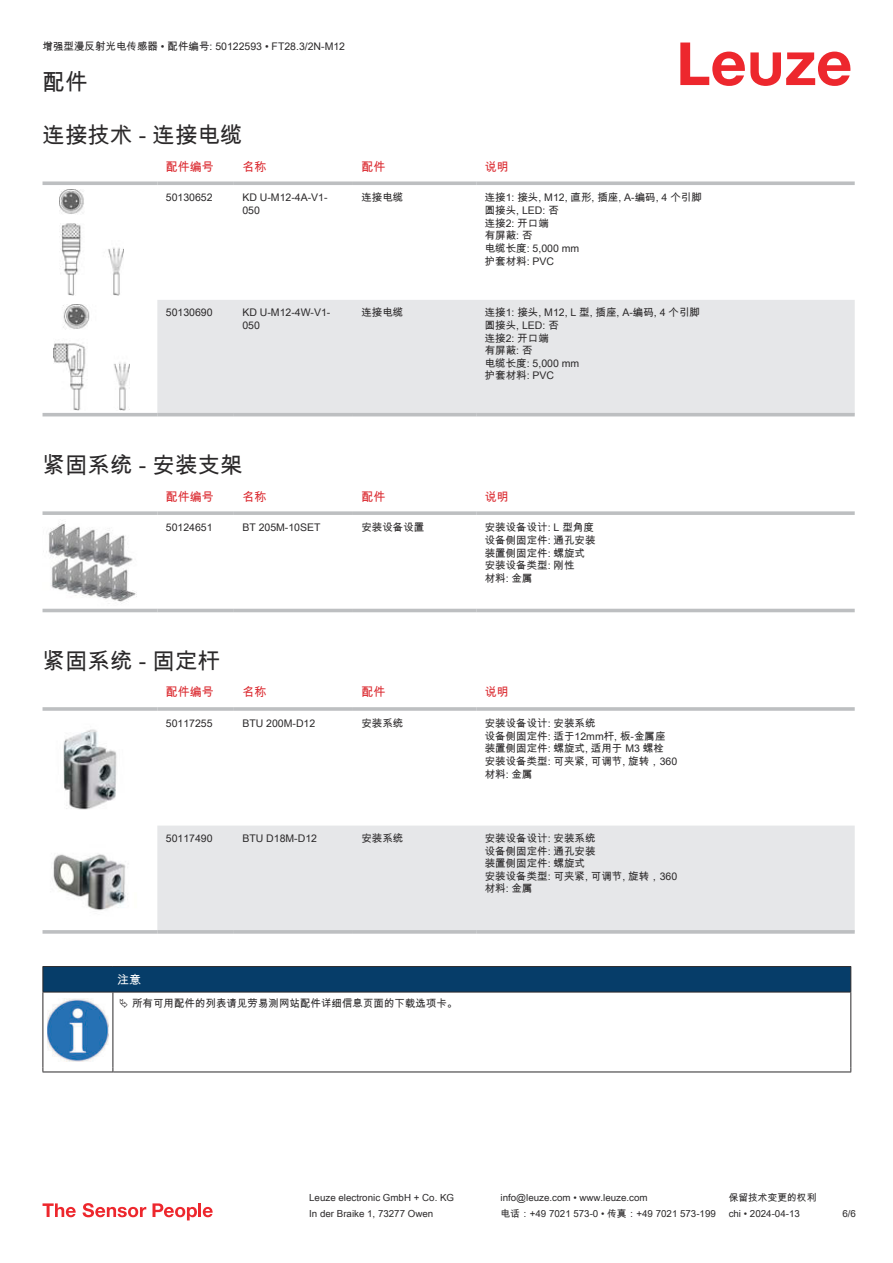
<style>
.page{position:relative;width:893px;height:1263px;background:#fff}
.page>*{position:absolute;margin:0;border:0;box-sizing:border-box;transform-origin:0 0}
.t1{font:22.5px "Arial Unicode MS";color:#2b292a}
.t2{font:12px "Arial Unicode MS";color:#db2a30}
.t3{font:12px "Arial Unicode MS";color:#fff}
.t4{font:10.5px/12.6px "Arial Unicode MS";color:#2b292a}
.t5{font:9.75px "Arial Unicode MS";color:#2b292a}
</style>
<div class="page">
<svg style="left:680px;top:43px;width:170px;height:43px"></svg>
<svg style="left:43px;top:347px;width:812px;height:70px"></svg>
<div style="left:157px;top:300px;width:698px;height:113px;background:#e6e7e9"></div>
<svg style="left:43px;top:181px;width:114px;height:4px"></svg>
<svg style="left:157px;top:181px;width:77px;height:4px"></svg>
<svg style="left:234px;top:181px;width:119px;height:4px"></svg>
<svg style="left:353px;top:181px;width:123px;height:4px"></svg>
<svg style="left:476px;top:181px;width:379px;height:4px;background:#c4c6c8"></svg>
<hr style="left:43px;top:413px;width:114px;height:3px;background:#bdbfc1">
<hr style="left:157px;top:413px;width:77px;height:3px;background:#bdbfc1">
<hr style="left:234px;top:413px;width:119px;height:3px;background:#bdbfc1">
<hr style="left:353px;top:413px;width:123px;height:3px;background:#bdbfc1">
<hr style="left:476px;top:413px;width:379px;height:3px;background:#bdbfc1">
<img style="left:59px;top:189px;width:65px;height:107px">
<img style="left:54px;top:304px;width:75px;height:106px">
<div style="left:43px;top:608px;width:812px;height:5px;background:#ececed"></div>
<svg style="left:43px;top:511px;width:114px;height:4px"></svg>
<svg style="left:157px;top:511px;width:77px;height:4px"></svg>
<svg style="left:234px;top:511px;width:119px;height:4px"></svg>
<svg style="left:353px;top:511px;width:123px;height:4px"></svg>
<svg style="left:476px;top:511px;width:379px;height:4px;background:#c3c5c7"></svg>
<hr style="left:43px;top:609px;width:114px;height:3px;background:#bdbfc1">
<hr style="left:157px;top:609px;width:77px;height:3px;background:#bdbfc1">
<hr style="left:234px;top:609px;width:119px;height:3px;background:#bdbfc1">
<hr style="left:353px;top:609px;width:123px;height:3px;background:#bdbfc1">
<hr style="left:476px;top:609px;width:379px;height:3px;background:#bdbfc1">
<img style="left:48px;top:521px;width:89px;height:81px">
<div style="left:157px;top:825px;width:698px;height:105px;background:#e6e7e9"></div>
<hr style="left:43px;top:707px;width:114px;height:4px;background:#bdbfc1">
<hr style="left:157px;top:707px;width:77px;height:4px;background:#c9cbcc">
<hr style="left:234px;top:707px;width:119px;height:4px;background:#c4c6c7">
<hr style="left:353px;top:707px;width:123px;height:4px;background:#bdbfc1">
<hr style="left:476px;top:707px;width:379px;height:4px;background:#c9cbcc">
<svg style="left:43px;top:930px;width:114px;height:4px"></svg>
<svg style="left:157px;top:930px;width:77px;height:4px"></svg>
<svg style="left:234px;top:930px;width:119px;height:4px"></svg>
<svg style="left:353px;top:930px;width:123px;height:4px"></svg>
<svg style="left:476px;top:930px;width:379px;height:4px;background:#c3c4c6"></svg>
<img style="left:63px;top:729px;width:54px;height:81px">
<img style="left:53px;top:854px;width:75px;height:57px">
<hr style="left:43px;top:992px;width:70px;height:1px;background:#2b292a">
<svg style="left:43px;top:966px;width:808px;height:26px;background:#083c65"></svg>
<hr style="left:113px;top:992px;width:738px;height:1px;background:#2b292a">
<hr style="left:43px;top:992px;width:1px;height:75px;background:#2b292a">
<hr style="left:113px;top:992px;width:1px;height:75px;background:#2b292a">
<hr style="left:850px;top:992px;width:1px;height:75px;background:#2b292a">
<hr style="left:43px;top:1071px;width:70px;height:1px;background:#2b292a">
<hr style="left:113px;top:1071px;width:738px;height:1px;background:#2b292a">
<img style="left:47px;top:998px;width:61px;height:63px">
<svg style="left:43px;top:1203px;width:33px;height:14px"></svg>
<svg style="left:83px;top:1203px;width:63px;height:14px"></svg>
<svg style="left:153px;top:1203px;width:44px;height:17px"></svg>
<hr style="left:198px;top:1203px;width:3px;height:14px;background:#ed272d">
<svg style="left:203px;top:1207px;width:10px;height:10px"></svg>
<p class="t4" style="left:43px;top:40px;width:304px">增强型漫反射光电传感器 • 配件编号: 50122593 • FT28.3/2N-M12</p>
<h1 class="t1" style="left:43px;top:66px;width:46px">配件</h1>
<h1 class="t1" style="left:43px;top:119px;width:202px">连接技术 - 连接电缆</h1>
<p class="t2" style="left:166px;top:158px;width:49px">配件编号</p>
<p class="t2" style="left:242px;top:158px;width:25px">名称</p>
<p class="t2" style="left:361px;top:158px;width:25px">配件</p>
<p class="t2" style="left:485px;top:158px;width:25px">说明</p>
<p class="t4" style="left:166px;top:191px;width:48px">50130652</p>
<p class="t4" style="left:242px;top:191px;width:87px">KD U-M12-4A-V1-<br>050</p>
<p class="t4" style="left:361px;top:191px;width:43px">连接电缆</p>
<p class="t4" style="left:485px;top:191px;width:219px">连接1: 接头, M12, 直形, 插座, A-编码, 4 个引脚圆接头, LED: 否<br>连接2: 开口端<br>有屏蔽: 否<br>电缆长度: 5,000 mm<br>护套材料: PVC</p>
<p class="t4" style="left:166px;top:306px;width:48px">50130690</p>
<p class="t4" style="left:242px;top:306px;width:90px">KD U-M12-4W-V1-<br>050</p>
<p class="t4" style="left:361px;top:306px;width:43px">连接电缆</p>
<p class="t4" style="left:485px;top:306px;width:217px">连接1: 接头, M12, L 型, 插座, A-编码, 4 个引脚圆接头, LED: 否<br>连接2: 开口端<br>有屏蔽: 否<br>电缆长度: 5,000 mm<br>护套材料: PVC</p>
<h1 class="t1" style="left:43px;top:449px;width:202px">紧固系统 - 安装支架</h1>
<p class="t2" style="left:166px;top:488px;width:49px">配件编号</p>
<p class="t2" style="left:242px;top:488px;width:25px">名称</p>
<p class="t2" style="left:361px;top:488px;width:25px">配件</p>
<p class="t2" style="left:485px;top:488px;width:25px">说明</p>
<p class="t4" style="left:166px;top:521px;width:48px">50124651</p>
<p class="t4" style="left:242px;top:521px;width:80px">BT 205M-10SET</p>
<p class="t4" style="left:361px;top:521px;width:64px">安装设备设置</p>
<p class="t4" style="left:485px;top:521px;width:112px">安装设备设计: L 型角度设备侧固定件: 通孔安装装置侧固定件: 螺旋式安装设备类型: 刚性<br>材料: 金属</p>
<h1 class="t1" style="left:43px;top:644px;width:179px">紧固系统 - 固定杆</h1>
<p class="t2" style="left:166px;top:683px;width:49px">配件编号</p>
<p class="t2" style="left:242px;top:683px;width:25px">名称</p>
<p class="t2" style="left:361px;top:683px;width:25px">配件</p>
<p class="t2" style="left:485px;top:683px;width:25px">说明</p>
<p class="t4" style="left:166px;top:717px;width:48px">50117255</p>
<p class="t4" style="left:242px;top:717px;width:74px">BTU 200M-D12</p>
<p class="t4" style="left:361px;top:717px;width:43px">安装系统</p>
<p class="t4" style="left:485px;top:717px;width:194px">安装设备设计: 安装系统<br>设备侧固定件: 适于12mm杆, 板-金属座装置侧固定件: 螺旋式, 适用于 M3 螺栓<br>安装设备类型: 可夹紧, 可调节, 旋转，360材料: 金属</p>
<p class="t4" style="left:166px;top:832px;width:48px">50117490</p>
<p class="t4" style="left:242px;top:832px;width:76px">BTU D18M-D12</p>
<p class="t4" style="left:361px;top:832px;width:43px">安装系统</p>
<p class="t4" style="left:485px;top:832px;width:194px">安装设备设计: 安装系统<br>设备侧固定件: 通孔安装<br>装置侧固定件: 螺旋式<br>安装设备类型: 可夹紧, 可调节, 旋转，360材料: 金属</p>
<p class="t3" style="left:117px;top:971px;width:25px">注意</p>
<p class="t4" style="left:132px;top:996px;width:327px">所有可用配件的列表请见劳易测网站配件详细信息页面的下载选项卡。</p>
<p class="t5" style="left:309px;top:1191px;width:146px">Leuze electronic GmbH + Co. KG</p>
<p class="t5" style="left:501px;top:1191px;width:149px">info@leuze.com • www.leuze.com</p>
<p class="t5" style="left:729px;top:1191px;width:89px">保留技术变更的权利</p>
<p class="t5" style="left:309px;top:1206px;width:126px">In der Braike 1, 73277 Owen</p>
<p class="t5" style="left:501px;top:1206px;width:217px">电话：+49 7021 573-0 • 传真：+49 7021 573-199</p>
<p class="t5" style="left:729px;top:1206px;width:73px">chi • 2024-04-13</p>
<p class="t5" style="left:842px;top:1206px;width:15px">6/6</p>
</div>
